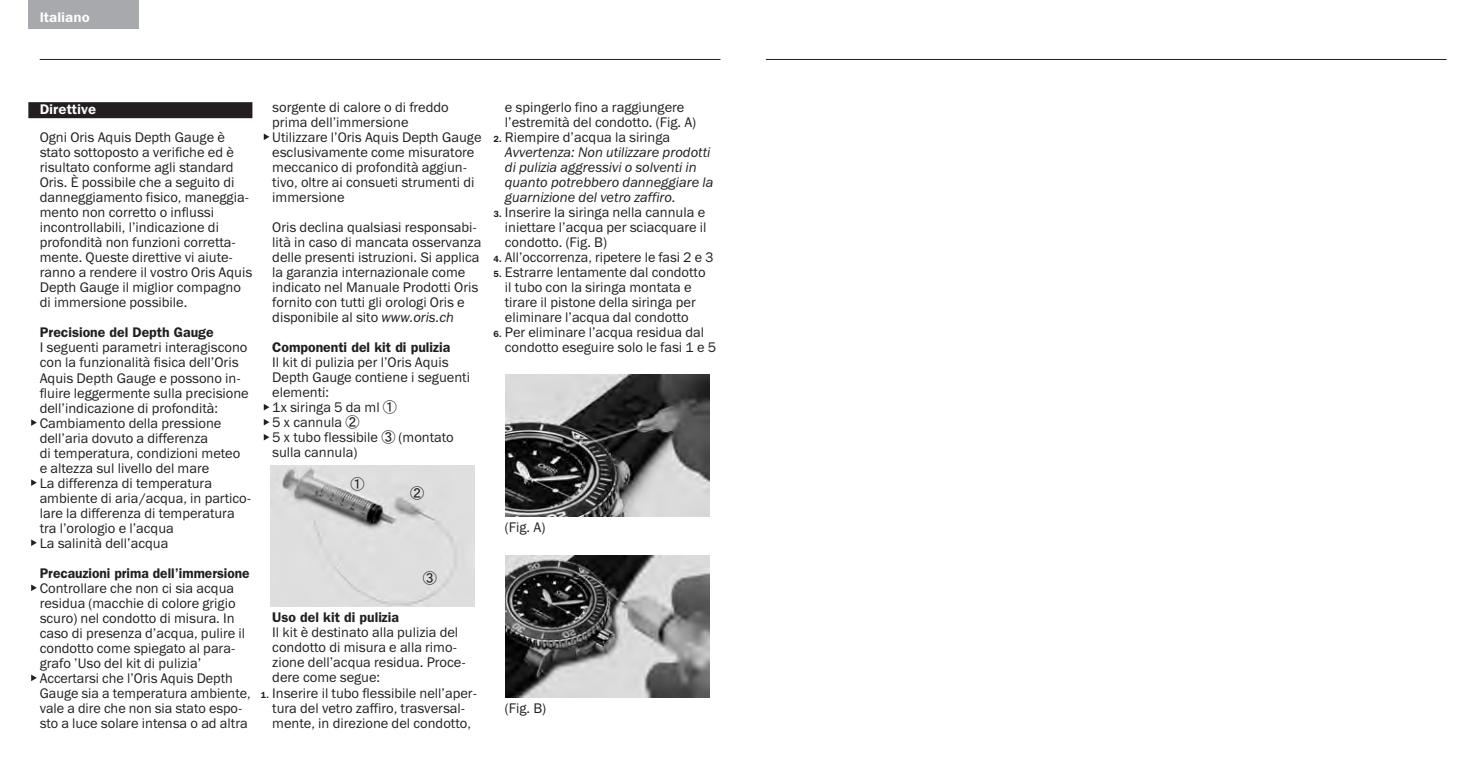
<style>
.page{position:relative;width:1475px;height:772px;background:#fff}
.page>*{position:absolute;margin:0;border:0;box-sizing:border-box;transform-origin:0 0}
.t1{font:14px/15px "Franklin Gothic Book ITC";color:#231f20}
.t2{font:italic 14px/15px "Franklin Gothic Book ITC";color:#231f20}
.t3{font:600 14px "Franklin Gothic";color:#231f20}
.t4{font:14px "Franklin Gothic Demi ITC";color:#fff}
.t5{font:14px "MS Gothic";color:#231f20}
.s1{font-style:italic}
.s2{font-family:"MS Gothic"}
.s3{font-family:"Franklin Gothic Demi ITC";font-size:9px}
.s4{font-family:"Franklin Gothic Demi ITC";font-style:normal;font-size:9px}
.s5{font-style:normal}
</style>
<div class="page">
<svg style="left:263px;top:404px;width:7px;height:37px"></svg>
<svg style="left:263px;top:133px;width:7px;height:7px"></svg>
<div style="left:28px;top:102px;width:224px;height:16px;background:#231f20"></div>
<svg style="left:31px;top:674px;width:6px;height:7px"></svg>
<svg style="left:31px;top:584px;width:6px;height:7px"></svg>
<svg style="left:31px;top:539px;width:6px;height:7px"></svg>
<svg style="left:31px;top:479px;width:6px;height:7px"></svg>
<svg style="left:31px;top:419px;width:6px;height:7px"></svg>
<hr style="left:40px;top:59px;width:680px;height:1px;background:#231f20">
<div style="left:28px;top:0;width:110px;height:28px;background:#a8a9ad"></div>
<img style="left:271px;top:465px;width:203px;height:141px">
<img style="left:505px;top:374px;width:204px;height:142px">
<img style="left:505px;top:555px;width:204px;height:142px">
<hr style="left:765px;top:59px;width:681px;height:1px;background:#231f20">
<p class="t4" style="left:40px;top:12px;width:51px">Italiano</p>
<p class="t4" style="left:40px;top:104px;width:58px">Direttive</p>
<p class="t1" style="left:40px;top:131px;width:214px">Ogni Oris Aquis Depth Gauge è stato sottoposto a verifiche ed è risultato conforme agli standard<br>Oris. È possibile che a seguito di danneggiamento fisico, maneggia&shy;mento non corretto o influssi incontrollabili, l’indicazione di profondità non funzioni corretta&shy;mente. Queste direttive vi aiute&shy;ranno a rendere il vostro Oris Aquis<br>Depth Gauge il miglior compagno di immersione possibile.</p>
<p class="t3" style="left:40px;top:327px;width:175px">Precisione del Depth Gauge</p>
<p class="t1" style="left:40px;top:341px;width:213px">I seguenti parametri interagiscono con la funzionalità fisica dell’Oris<br>Aquis Depth Gauge e possono in&shy;fluire leggermente sulla precisione dell’indicazione di profondità:<br>Cambiamento della pressione dell’aria dovuto a differenza<br>di temperatura, condizioni meteo e altezza sul livello del mare<br>La differenza di temperatura ambiente di aria/acqua, in partico&shy;lare la differenza di temperatura tra l’orologio e l’acqua<br>La salinità dell’acqua</p>
<p class="t3" style="left:40px;top:567px;width:211px">Precauzioni prima dell’immersione</p>
<p class="t1" style="left:40px;top:581px;width:212px">Controllare che non ci sia acqua residua (macchie di colore grigio scuro) nel condotto di misura. In caso di presenza d’acqua, pulire il condotto come spiegato al para&shy;grafo ’Uso del kit di pulizia’ Accertarsi che l’Oris Aquis Depth Gauge sia a temperatura ambiente, vale a dire che non sia stato espo&shy;sto a luce solare intensa o ad altra</p>
<p class="t1" style="left:272px;top:101px;width:211px">sorgente di calore o di freddo prima dell’immersione<br>Utilizzare l’Oris Aquis Depth Gauge esclusivamente come misuratore meccanico di profondità aggiun&shy;tivo, oltre ai consueti strumenti di immersione</p>
<p class="t1" style="left:272px;top:221px;width:210px">Oris declina qualsiasi responsabi&shy;lità in caso di mancata osservanza delle presenti istruzioni. Si applica la garanzia internazionale come indicato nel Manuale Prodotti Oris fornito con tutti gli orologi Oris e disponibile al sito <span class="s1">www.oris.ch</span></p>
<p class="t3" style="left:272px;top:342px;width:179px">Componenti del kit di pulizia</p>
<p class="t1" style="left:272px;top:356px;width:199px">Il kit di pulizia per l’Oris Aquis<br>Depth Gauge contiene i seguenti elementi:<br>1x siringa 5 da ml <span class="s2">➀<br></span>5 x cannula <span class="s2">➁<br></span>5 x tubo flessibile <span class="s2">➂</span> (montato sulla cannula)</p>
<p class="t5" style="left:350px;top:475px;width:15px">➀</p>
<p class="t5" style="left:410px;top:484px;width:15px">➁</p>
<p class="t5" style="left:423px;top:569px;width:15px">➂</p>
<p class="t3" style="left:272px;top:612px;width:128px">Uso del kit di pulizia</p>
<p class="t1" style="left:272px;top:626px;width:195px">Il kit è destinato alla pulizia del condotto di misura e alla rimo&shy;zione dell’acqua residua. Proce&shy;dere come segue:</p>
<p class="t1" style="left:261px;top:686px;width:217px;text-align:center"><span class="s3">1.</span> Inserire il tubo flessibile nell’aper&shy;tura del vetro zaffiro, trasversal&shy;mente, in direzione del condotto,</p>
<p class="t1" style="left:505px;top:101px;width:193px">e spingerlo fino a raggiungere l’estremità del condotto. (Fig. A)</p>
<p class="t2" style="left:505px;top:131px;width:210px;text-indent:-11px"><span class="s4">2.</span> <span class="s5">Riempire d’acqua la siringa </span>Avvertenza: Non utilizzare prodotti di pulizia aggressivi o solventi in quanto potrebbero danneggiare la guarnizione del vetro zaffiro.</p>
<p class="t1" style="left:505px;top:206px;width:203px;text-align:justify;text-indent:-11px"><span class="s3">3.</span> Inserire la siringa nella cannula e iniettare l’acqua per sciacquare il condotto. (Fig. B)</p>
<p class="t1" style="left:493px;top:251px;width:221px"><span class="s3">4.</span> All’occorrenza, ripetere le fasi 2 e 3</p>
<p class="t1" style="left:493px;top:266px;width:213px;text-align:center"><span class="s3">5.</span> Estrarre lentamente dal condotto il tubo con la siringa montata e tirare il pistone della siringa per eliminare l’acqua dal condotto</p>
<p class="t1" style="left:505px;top:326px;width:213px;text-indent:-11px"><span class="s3">6.</span> Per eliminare l’acqua residua dal condotto eseguire solo le fasi 1 e 5</p>
<p class="t1" style="left:505px;top:521px;width:42px">(Fig. A)</p>
<p class="t1" style="left:505px;top:701px;width:43px">(Fig. B)</p>
</div>
